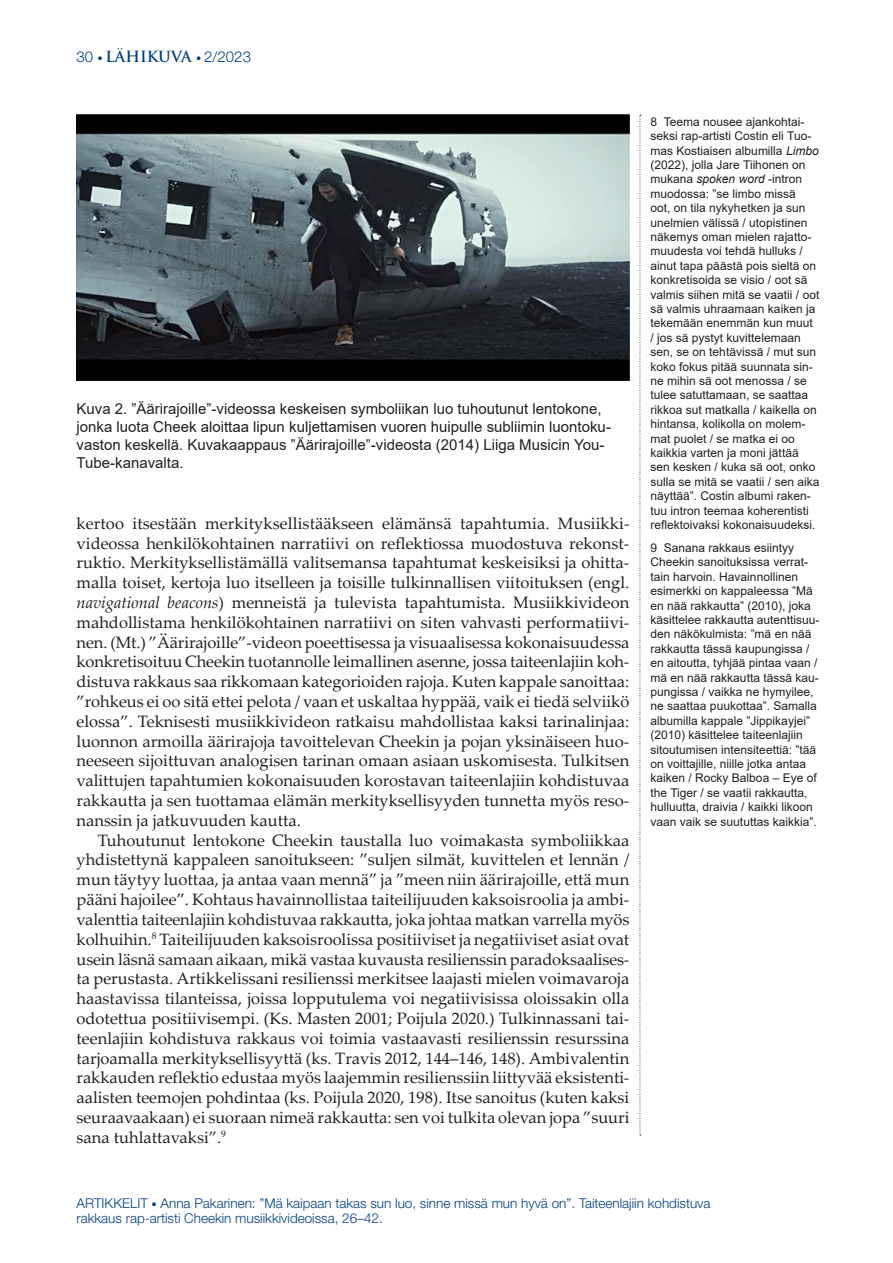
<style>
.page{position:relative;width:893px;height:1263px;background:#fff}
.page>*{position:absolute;margin:0;border:0;box-sizing:border-box;transform-origin:0 0}
.Artikkelit_leipis{font:16.5px/19.8px "Palatino Linotype";color:#231f20;text-align:justify}
.Kuvateksti{font:15px/18px "Arial";color:#231f20}
.t1{font:300 15px "Helvetica Neue";color:#003f80}
.t2{font:300 13.5px/15px "Helvetica Neue";color:#003f80}
.Artikkeli_viitteet{font:12px/14.4px "Arial";color:#231f20}
.s1{font-size:10.5px}
.s2{font-family:"Trajan Pro";font-weight:700}
.s3{font-style:italic}
</style>
<div class="page">
<svg style="left:640px;top:115px;width:1px;height:1021px"></svg>
<img style="left:77px;top:115px;width:552px;height:265px">
<p class="t1" style="left:77px;top:47px;width:176px">30 <span class="s1">•</span> <span class="s2">LÄHIKUVA</span> <span class="s1">•</span> 2/2023</p>
<p class="Kuvateksti" style="left:77px;top:400px;width:536px">Kuva 2. ”Äärirajoille”-videossa keskeisen symboliikan luo tuhoutunut lentokone, jonka luota Cheek aloittaa lipun kuljettamisen vuoren huipulle subliimin luontoku&shy;vaston keskellä. Kuvakaappaus ”Äärirajoille”-videosta (2014) Liiga Musicin You-Tube-kanavalta.</p>
<p class="Artikkelit_leipis" style="left:77px;top:513px;width:554px">kertoo itsestään merkityksellistääkseen elämänsä tapahtumia. Musiikki&shy;videossa henkilökohtainen narratiivi on reflektiossa muodostuva rekonst&shy;ruktio. Merkityksellistämällä valitsemansa tapahtumat keskeisiksi ja ohitta&shy;malla toiset, kertoja luo itselleen ja toisille tulkinnallisen viitoituksen (engl. <span class="s3">navigational beacons</span>) menneistä ja tulevista tapahtumista. Musiikkivideon mahdollistama henkilökohtainen narratiivi on siten vahvasti performatiivi&shy;nen. (Mt.) ”Äärirajoille”-videon poeettisessa ja visuaalisessa kokonaisuudessa konkretisoituu Cheekin tuotannolle leimallinen asenne, jossa taiteenlajiin koh&shy;distuva rakkaus saa rikkomaan kategorioiden rajoja. Kuten kappale sanoittaa: ”rohkeus ei oo sitä ettei pelota / vaan et uskaltaa hyppää, vaik ei tiedä selviikö elossa”. Teknisesti musiikkivideon ratkaisu mahdollistaa kaksi tarinalinjaa: luonnon armoilla äärirajoja tavoittelevan Cheekin ja pojan yksinäiseen huo&shy;neeseen sijoittuvan analogisen tarinan omaan asiaan uskomisesta. Tulkitsen valittujen tapahtumien kokonaisuuden korostavan taiteenlajiin kohdistuvaa rakkautta ja sen tuottamaa elämän merkityksellisyyden tunnetta myös reso&shy;nanssin ja jatkuvuuden kautta.</p>
<p class="Artikkelit_leipis" style="left:77px;top:829px;width:554px;text-indent:21px">Tuhoutunut lentokone Cheekin taustalla luo voimakasta symboliikkaa yhdistettynä kappaleen sanoitukseen: ”suljen silmät, kuvittelen et lennän / mun täytyy luottaa, ja antaa vaan mennä” ja ”meen niin äärirajoille, että mun pääni hajoilee”. Kohtaus havainnollistaa taiteilijuuden kaksoisroolia ja ambi&shy;valenttia taiteenlajiin kohdistuvaa rakkautta, joka johtaa matkan varrella myös kolhuihin.<sup>8</sup> Taiteilijuuden kaksoisroolissa positiiviset ja negatiiviset asiat ovat usein läsnä samaan aikaan, mikä vastaa kuvausta resilienssin paradoksaalises&shy;ta perustasta. Artikkelissani resilienssi merkitsee laajasti mielen voimavaroja haastavissa tilanteissa, joissa lopputulema voi negatiivisissa oloissakin olla odotettua positiivisempi. (Ks. Masten 2001; Poijula 2020.) Tulkinnassani tai&shy;teenlajiin kohdistuva rakkaus voi toimia vastaavasti resilienssin resurssina tarjoamalla merkityksellisyyttä (ks. Travis 2012, 144–146, 148). Ambivalentin rakkauden reflektio edustaa myös laajemmin resilienssiin liittyvää eksistenti&shy;aalisten teemojen pohdintaa (ks. Poijula 2020, 198). Itse sanoitus (kuten kaksi seuraavaakaan) ei suoraan nimeä rakkautta: sen voi tulkita olevan jopa ”suuri sana tuhlattavaksi”.<sup>9</sup></p>
<p class="Artikkeli_viitteet" style="left:651px;top:114px;width:170px">8 Teema nousee ajankohtai&shy;seksi rap-artisti Costin eli Tuo&shy;mas Kostiaisen albumilla <span class="s3">Limbo </span>(2022), jolla Jare Tiihonen on mukana <span class="s3">spoken word</span> -intron muodossa: ”se limbo missä<br>oot, on tila nykyhetken ja sun unelmien välissä / utopistinen näkemys oman mielen rajatto&shy;muudesta voi tehdä hulluks / ainut tapa päästä pois sieltä on konkretisoida se visio / oot sä valmis siihen mitä se vaatii / oot sä valmis uhraamaan kaiken ja tekemään enemmän kun muut<br>/ jos sä pystyt kuvittelemaan sen, se on tehtävissä / mut sun koko fokus pitää suunnata sin&shy;ne mihin sä oot menossa / se tulee satuttamaan, se saattaa rikkoa sut matkalla / kaikella on hintansa, kolikolla on molem&shy;mat puolet / se matka ei oo kaikkia varten ja moni jättää sen kesken / kuka sä oot, onko sulla se mitä se vaatii / sen aika näyttää”. Costin albumi raken&shy;tuu intron teemaa koherentisti reflektoivaksi kokonaisuudeksi.</p>
<p class="Artikkeli_viitteet" style="left:651px;top:540px;width:171px">9 Sanana rakkaus esiintyy<br>Cheekin sanoituksissa verrat&shy;tain harvoin. Havainnollinen esimerkki on kappaleessa ”Mä en nää rakkautta” (2010), joka käsittelee rakkautta autenttisuu&shy;den näkökulmista: ”mä en nää rakkautta tässä kaupungissa / en aitoutta, tyhjää pintaa vaan / mä en nää rakkautta tässä kau&shy;pungissa / vaikka ne hymyilee, ne saattaa puukottaa”. Samalla albumilla kappale ”Jippikayjei” (2010) käsittelee taiteenlajiin sitoutumisen intensiteettiä: ”tää on voittajille, niille jotka antaa kaiken / Rocky Balboa – Eye of the Tiger / se vaatii rakkautta, hulluutta, draivia / kaikki likoon vaan vaik se suututtas kaikkia”.</p>
<p class="t2" style="left:77px;top:1195px;width:635px">ARTIKKELIT <span class="s1">•</span> Anna Pakarinen: ”Mä kaipaan takas sun luo, sinne missä mun hyvä on”. Taiteenlajiin kohdistuva rakkaus rap-artisti Cheekin musiikkivideoissa, 26–42.</p>
</div>
